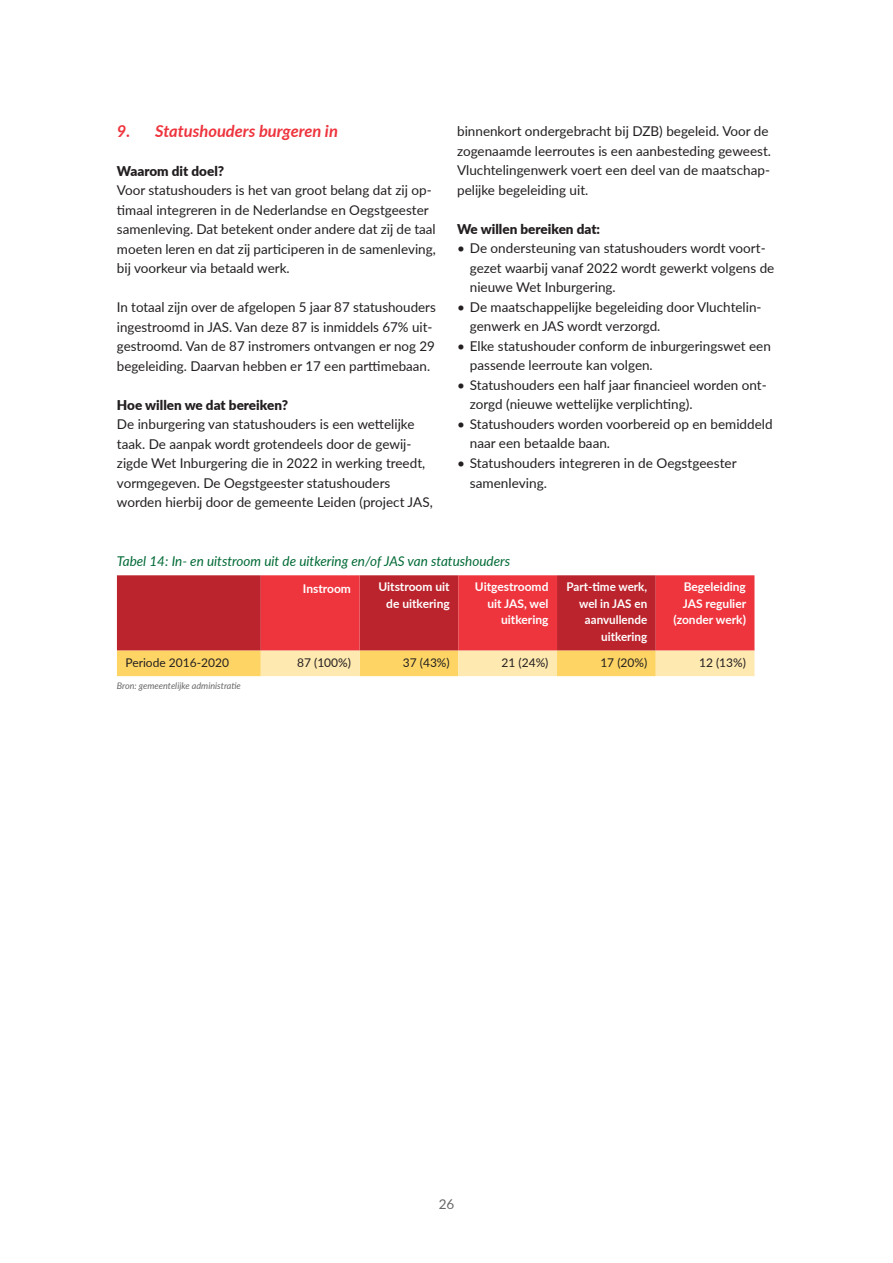
<style>
.page{position:relative;width:893px;height:1263px;background:#fff}
.page>*{position:absolute;margin:0;border:0;box-sizing:border-box;transform-origin:0 0}
.t1{font:italic 700 16.5px "Lato";color:#ee343d}
.t2{font:13.5px/19.5px "Lato";color:#231f20}
.t3{font:italic 13.5px "Lato";color:#006a35}
.t4{font:900 13.5px "Lato";color:#231f20}
.t5{font:13.5px "Lato";color:#67676a}
.t6{font:700 12px/16.5px "Lato";color:#fff;text-align:right}
.t7{font:12px "Lato";color:#231f20}
.t8{font:italic 9px "Lato";color:#67676a}
</style>
<div class="page">
<svg style="left:117px;top:575px;width:637px;height:101px;background:#dd594a"></svg>
<p class="t1" style="left:117px;top:118px;width:223px">9. Statushouders burgeren in</p>
<p class="t4" style="left:117px;top:160px;width:109px">Waarom dit doel?</p>
<p class="t2" style="left:117px;top:180px;width:320px">Voor statushouders is het van groot belang dat zij op&shy;timaal integreren in de Nederlandse en Oegstgeester samenleving. Dat betekent onder andere dat zij de taal moeten leren en dat zij participeren in de samenleving, bij voorkeur via betaald werk.</p>
<p class="t2" style="left:117px;top:297px;width:320px">In totaal zijn over de afgelopen 5 jaar 87 statushouders ingestroomd in JAS. Van deze 87 is inmiddels 67% uit&shy;gestroomd. Van de 87 instromers ontvangen er nog 29 begeleiding. Daarvan hebben er 17 een parttimebaan.</p>
<p class="t4" style="left:117px;top:394px;width:173px">Hoe willen we dat bereiken?</p>
<p class="t2" style="left:117px;top:414px;width:317px">De inburgering van statushouders is een wettelijke taak. De aanpak wordt grotendeels door de gewij&shy;zigde Wet Inburgering die in 2022 in werking treedt, vormgegeven. De Oegstgeester statushouders worden hierbij door de gemeente Leiden (project JAS,</p>
<p class="t2" style="left:457px;top:121px;width:315px">binnenkort ondergebracht bij DZB) begeleid. Voor de zogenaamde leerroutes is een aanbesteding geweest.<br>Vluchtelingenwerk voert een deel van de maatschap&shy;pelijke begeleiding uit.</p>
<p class="t4" style="left:457px;top:219px;width:145px">We willen bereiken dat:</p>
<p class="t2" style="left:470px;top:238px;width:306px;text-indent:-13px">• De ondersteuning van statushouders wordt voort&shy;gezet waarbij vanaf 2022 wordt gewerkt volgens de nieuwe Wet Inburgering.</p>
<p class="t2" style="left:470px;top:297px;width:293px;text-indent:-13px">• De maatschappelijke begeleiding door Vluchtelin&shy;genwerk en JAS wordt verzorgd.</p>
<p class="t2" style="left:470px;top:336px;width:303px;text-indent:-13px">• Elke statushouder conform de inburgeringswet een passende leerroute kan volgen.</p>
<p class="t2" style="left:470px;top:375px;width:298px;text-indent:-13px">• Statushouders een half jaar financieel worden ont&shy;zorgd (nieuwe wettelijke verplichting).</p>
<p class="t2" style="left:470px;top:414px;width:304px;text-indent:-13px">• Statushouders worden voorbereid op en bemiddeld naar een betaalde baan.</p>
<p class="t2" style="left:470px;top:453px;width:268px;text-indent:-13px">• Statushouders integreren in de Oegstgeester samenleving.</p>
<p class="t3" style="left:117px;top:551px;width:395px">Tabel 14: In- en uitstroom uit de uitkering en/of JAS van statushouders</p>
<p class="t6" style="left:303px;top:580px;width:50px">Instroom</p>
<p class="t6" style="left:378px;top:578px;width:73px">Uitstroom uit de uitkering</p>
<p class="t6" style="left:475px;top:578px;width:75px">Uitgestroomd uit JAS, wel uitkering</p>
<p class="t6" style="left:566px;top:578px;width:82px">Part-time werk, wel in JAS en aanvullende uitkering</p>
<p class="t6" style="left:673px;top:578px;width:74px">Begeleiding<br>JAS regulier (zonder werk)</p>
<p class="t7" style="left:125px;top:654px;width:105px">Periode 2016-2020</p>
<p class="t7" style="left:297px;top:654px;width:55px">87 (100%)</p>
<p class="t7" style="left:403px;top:654px;width:48px">37 (43%)</p>
<p class="t7" style="left:502px;top:654px;width:48px">21 (24%)</p>
<p class="t7" style="left:600px;top:654px;width:48px">17 (20%)</p>
<p class="t7" style="left:699px;top:654px;width:48px">12 (13%)</p>
<p class="t8" style="left:117px;top:679px;width:125px">Bron: gemeentelijke administratie</p>
<p class="t5" style="left:439px;top:1194px;width:17px">26</p>
</div>
